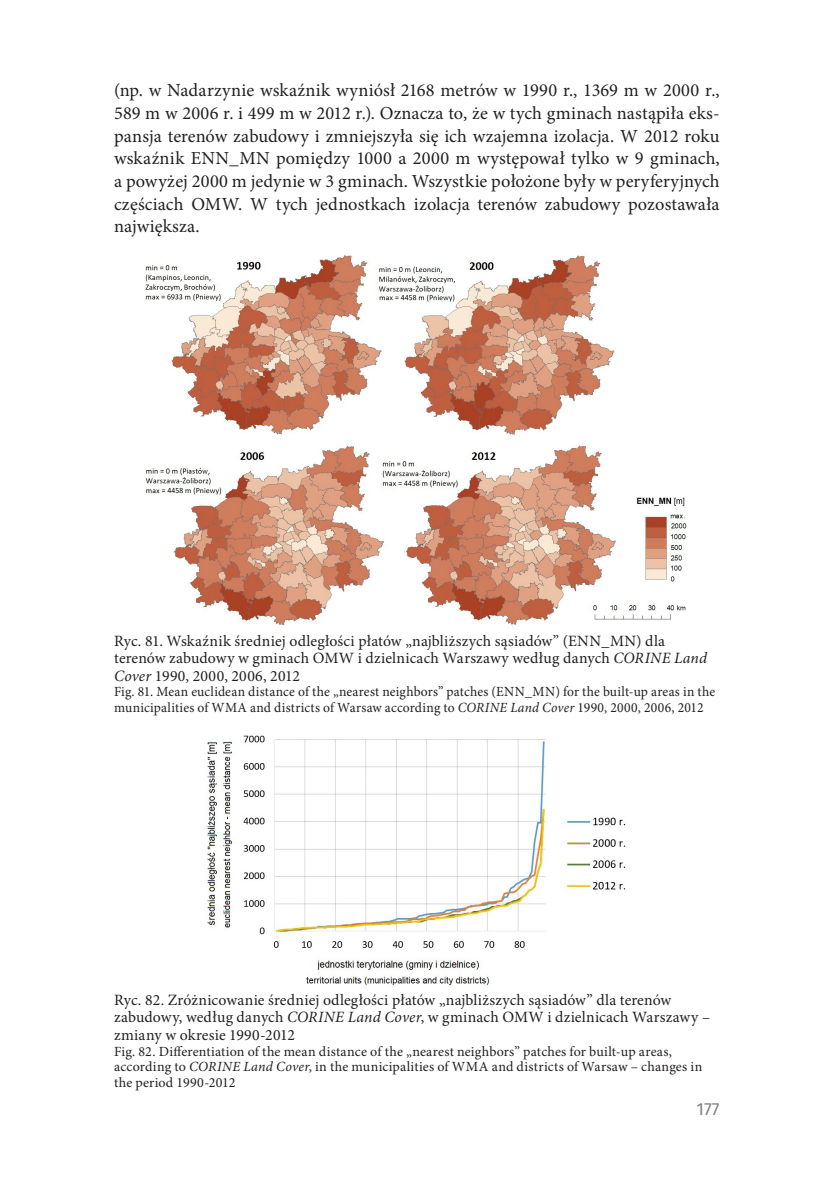
<style>
.page{position:relative;width:814px;height:1181px;background:#fff}
.page>*{position:absolute;margin:0;border:0;box-sizing:border-box;transform-origin:0 0}
.akapit{font:18.38px/22.8px "Minion Pro";color:#231f20;text-align:justify}
.t1{font:17.5px "Fira Sans";color:#808285}
.podpis{font:15.75px/17.5px "Minion Pro";letter-spacing:.01em;color:#231f20}
.podpis_ang{font:14px/15.8px "Minion Pro";letter-spacing:.015em;color:#231f20}
.s1{font-style:italic}
</style>
<div class="page">
<img style="left:145px;top:255px;width:542px;height:370px">
<img style="left:207px;top:735px;width:419px;height:252px">
<p class="akapit" style="left:114px;top:79px;width:607px">(np. w Nadarzynie wskaźnik wyniósł 2168 metrów w 1990 r., 1369 m w 2000 r., 589 m w 2006 r. i 499 m w 2012 r.). Oznacza to, że w tych gminach nastąpiła eks&shy;pansja terenów zabudowy i zmniejszyła się ich wzajemna izolacja. W 2012 roku wskaźnik ENN_MN pomiędzy 1000 a 2000 m występował tylko w 9 gminach, a powyżej 2000 m jedynie w 3 gminach. Wszystkie położone były w peryferyjnych częściach OMW. W tych jednostkach izolacja terenów zabudowy pozostawała największa.</p>
<p class="podpis" style="left:114px;top:632px;width:594px">Ryc. 81. Wskaźnik średniej odległości płatów „najbliższych sąsiadów” (ENN_MN) dla terenów zabudowy w gminach OMW i dzielnicach Warszawy według danych <span class="s1">CORINE Land<br>Cover</span> 1990, 2000, 2006, 2012</p>
<p class="podpis_ang" style="left:114px;top:684px;width:602px">Fig. 81. Mean euclidean distance of the „nearest neighbors” patches (ENN_MN) for the built-up areas in the municipalities of WMA and districts of Warsaw according to <span class="s1">CORINE Land Cover</span> 1990, 2000, 2006, 2012</p>
<p class="podpis" style="left:114px;top:991px;width:597px">Ryc. 82. Zróżnicowanie średniej odległości płatów „najbliższych sąsiadów” dla terenów zabudowy, według danych <span class="s1">CORINE Land Cover</span>, w gminach OMW i dzielnicach Warszawy – zmiany w okresie 1990-2012</p>
<p class="podpis_ang" style="left:114px;top:1043px;width:589px">Fig. 82. Differentiation of the mean distance of the „nearest neighbors” patches for built-up areas, according to <span class="s1">CORINE Land Cover</span>, in the municipalities of WMA and districts of Warsaw – changes in the period 1990-2012</p>
<p class="t1" style="left:696px;top:1096px;width:25px">177</p>
</div>
